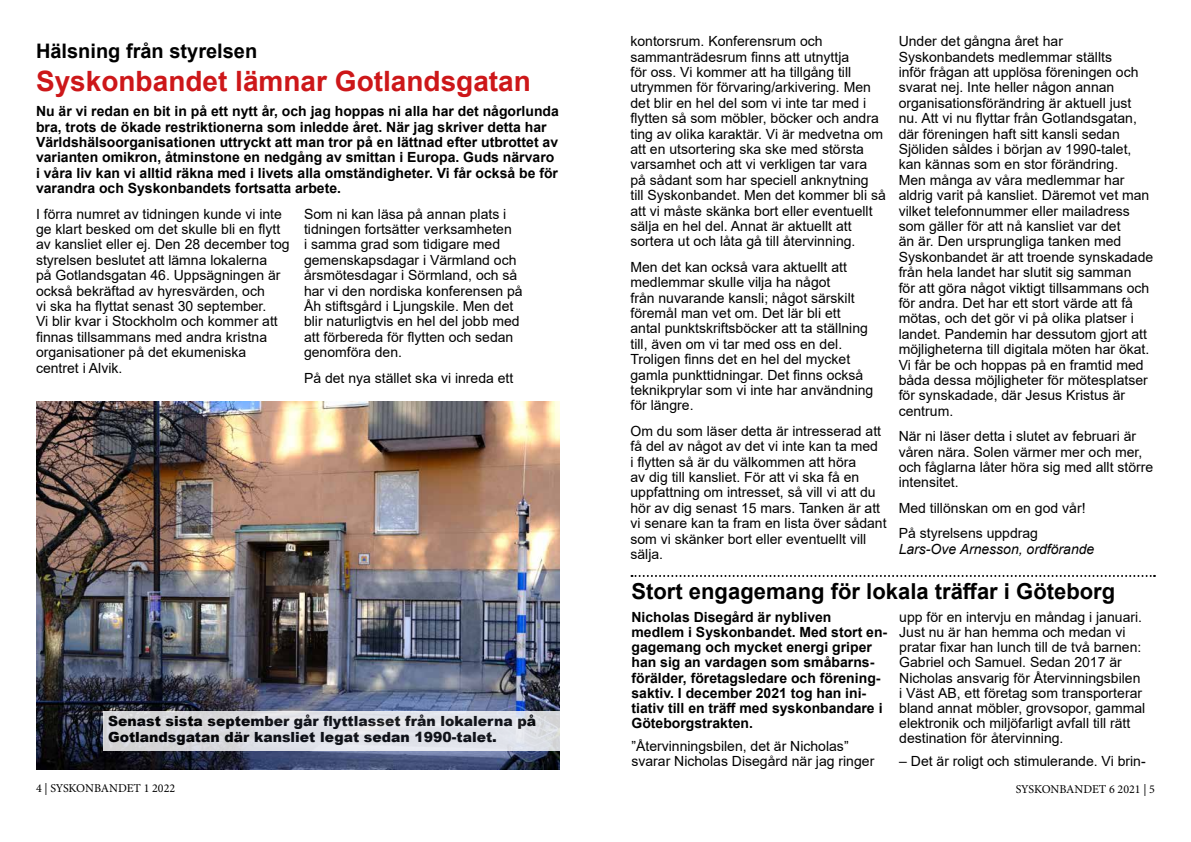
<style>
.page{position:relative;width:1191px;height:842px;background:#fff}
.page>*{position:absolute;margin:0;border:0;box-sizing:border-box;transform-origin:0 0}
.t1{font:700 28px "Arial";color:#cd1719}
.t2{font:700 22px "Arial";color:#000}
.t3{font:700 20px "Arial";color:#000}
.t4{font:14px/15.4px "Arial";color:#000}
.t5{font:700 14px/15.1px "Arial";color:#000}
.t6{font:900 14px/16.8px "Arial";color:#000}
.t7{font:italic 14px "Arial";color:#000}
.t8{font:12px "Minion Pro";letter-spacing:-.005em;color:#000}
</style>
<div class="page">
<svg style="left:631px;top:575px;width:524px;height:2px"></svg>
<img style="left:36px;top:401px;width:524px;height:368px">
<svg style="left:103px;top:711px;width:457px;height:39px;background:#dddee4"></svg>
<h3 class="t3" style="left:36px;top:37px;width:223px">Hälsning från styrelsen</h3>
<h1 class="t1" style="left:36px;top:61px;width:496px">Syskonbandet lämnar Gotlandsgatan</h1>
<p class="t5" style="left:36px;top:104px;width:524px;line-height:15.4px">Nu är vi redan en bit in på ett nytt år, och jag hoppas ni alla har det någorlunda bra, trots de ökade restriktionerna som inledde året. När jag skriver detta har Världshälsoorganisationen uttryckt att man tror på en lättnad efter utbrottet av varianten omikron, åtminstone en nedgång av smittan i Europa. Guds närvaro i våra liv kan vi alltid räkna med i livets alla omständigheter. Vi får också be för varandra och Syskonbandets fortsatta arbete.</p>
<p class="t4" style="left:36px;top:206px;width:255px">I förra numret av tidningen kunde vi inte ge klart besked om det skulle bli en flytt av kansliet eller ej. Den 28 december tog styrelsen beslutet att lämna lokalerna<br>på Gotlandsgatan 46. Uppsägningen är också bekräftad av hyresvärden, och<br>vi ska ha flyttat senast 30 september.<br>Vi blir kvar i Stockholm och kommer att finnas tillsammans med andra kristna organisationer på det ekumeniska centret i Alvik.</p>
<p class="t4" style="left:304px;top:206px;width:220px">Som ni kan läsa på annan plats i tidningen fortsätter verksamheten<br>i samma grad som tidigare med gemenskapsdagar i Värmland och årsmötesdagar i Sörmland, och så har vi den nordiska konferensen på<br>Åh stiftsgård i Ljungskile. Men det blir naturligtvis en hel del jobb med att förbereda för flytten och sedan genomföra den.</p>
<p class="t4" style="left:304px;top:370px;width:211px">På det nya stället ska vi inreda ett</p>
<p class="t6" style="left:108px;top:712px;width:429px">Senast sista september går flyttlasset från lokalerna på<br>Gotlandsgatan där kansliet legat sedan 1990-talet.</p>
<p class="t4" style="left:898px;top:33px;width:256px">Under det gångna året har Syskonbandets medlemmar ställts<br>inför frågan att upplösa föreningen och svarat nej. Inte heller någon annan organisationsförändring är aktuell just nu. Att vi nu flyttar från Gotlandsgatan, där föreningen haft sitt kansli sedan Sjöliden såldes i början av 1990-talet, kan kännas som en stor förändring.<br>Men många av våra medlemmar har aldrig varit på kansliet. Däremot vet man vilket telefonnummer eller mailadress som gäller för att nå kansliet var det<br>än är. Den ursprungliga tanken med Syskonbandet är att troende synskadade från hela landet har slutit sig samman<br>för att göra något viktigt tillsammans och för andra. Det har ett stort värde att få mötas, och det gör vi på olika platser i landet. Pandemin har dessutom gjort att möjligheterna till digitala möten har ökat.<br>Vi får be och hoppas på en framtid med båda dessa möjligheter för mötesplatser för synskadade, där Jesus Kristus är centrum.</p>
<p class="t4" style="left:898px;top:428px;width:256px">När ni läser detta i slutet av februari är våren nära. Solen värmer mer och mer, och fåglarna låter höra sig med allt större intensitet.</p>
<p class="t4" style="left:898px;top:495px;width:188px;line-height:25.4px">Med tillönskan om en god vår!<br>På styrelsens uppdrag</p>
<p class="t7" style="left:898px;top:540px;width:197px">Lars-Ove Arnesson, ordförande</p>
<h2 class="t2" style="left:631px;top:576px;width:485px">Stort engagemang för lokala träffar i Göteborg</h2>
<p class="t5" style="left:631px;top:610px;width:257px">Nicholas Disegård är nybliven medlem i Syskonbandet. Med stort en&shy;gagemang och mycket energi griper han sig an vardagen som småbarns&shy;förälder, företagsledare och förening&shy;saktiv. I december 2021 tog han ini&shy;tiativ till en träff med syskonbandare i Göteborgstrakten.</p>
<p class="t4" style="left:631px;top:738px;width:244px;line-height:15.1px">”Återvinningsbilen, det är Nicholas” svarar Nicholas Disegård när jag ringer</p>
<p class="t4" style="left:630px;top:33px;width:257px">kontorsrum. Konferensrum och sammanträdesrum finns att utnyttja<br>för oss. Vi kommer att ha tillgång till utrymmen för förvaring/arkivering. Men det blir en hel del som vi inte tar med i flytten så som möbler, böcker och andra ting av olika karaktär. Vi är medvetna om att en utsortering ska ske med största varsamhet och att vi verkligen tar vara på sådant som har speciell anknytning<br>till Syskonbandet. Men det kommer bli så att vi måste skänka bort eller eventuellt sälja en hel del. Annat är aktuellt att sortera ut och låta gå till återvinning.</p>
<p class="t4" style="left:630px;top:259px;width:244px">Men det kan också vara aktuellt att medlemmar skulle vilja ha något<br>från nuvarande kansli; något särskilt föremål man vet om. Det lär bli ett antal punktskriftsböcker att ta ställning till, även om vi tar med oss en del.<br>Troligen finns det en hel del mycket gamla punkttidningar. Det finns också teknikprylar som vi inte har användning för längre.</p>
<p class="t4" style="left:630px;top:423px;width:258px">Om du som läser detta är intresserad att få del av något av det vi inte kan ta med<br>i flytten så är du välkommen att höra<br>av dig till kansliet. För att vi ska få en uppfattning om intresset, så vill vi att du hör av dig senast 15 mars. Tanken är att vi senare kan ta fram en lista över sådant som vi skänker bort eller eventuellt vill sälja.</p>
<p class="t4" style="left:899px;top:610px;width:247px;line-height:15.1px">upp för en intervju en måndag i januari.<br>Just nu är han hemma och medan vi pratar fixar han lunch till de två barnen:<br>Gabriel och Samuel. Sedan 2017 är Nicholas ansvarig för Återvinningsbilen i Väst AB, ett företag som transporterar bland annat möbler, grovsopor, gammal elektronik och miljöfarligt avfall till rätt destination för återvinning.</p>
<p class="t4" style="left:899px;top:753px;width:248px">– Det är roligt och stimulerande. Vi brin-</p>
<p class="t8" style="left:36px;top:780px;width:141px">4 | SYSKONBANDET 1 2022</p>
<p class="t8" style="left:1015px;top:781px;width:141px">SYSKONBANDET 6 2021 | 5</p>
</div>
